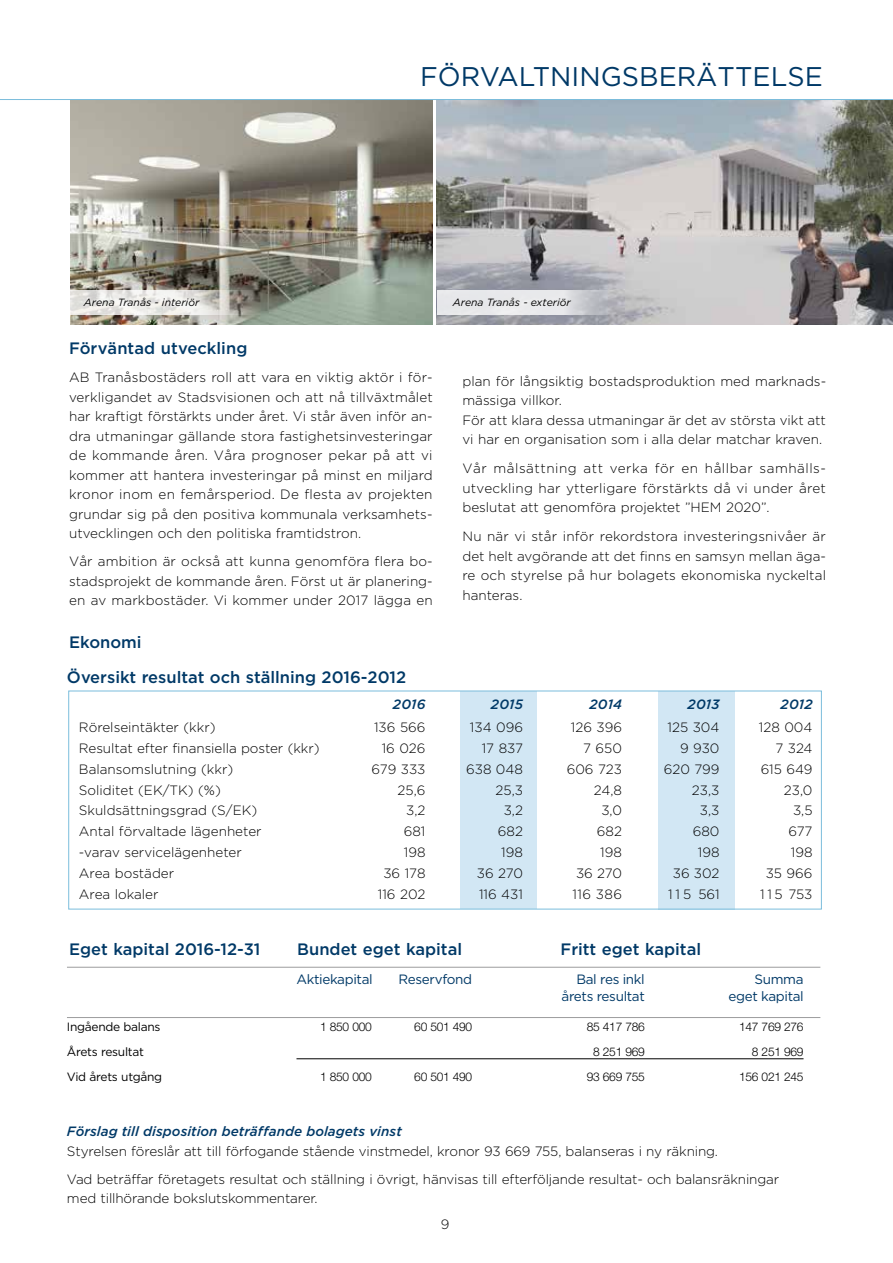
<style>
.page{position:relative;width:893px;height:1263px;background:#fff}
.page>*{position:absolute;margin:0;border:0;box-sizing:border-box;transform-origin:0 0}
.t1{font:27px "Gotham HTF";color:#003967}
.t2{font:500 16.5px "Gotham HTF";color:#003967}
.t3{font:300 13.5px/19.5px "Gotham HTF";color:#000;text-align:justify}
.t4{font:italic 500 13.5px "Gotham HTF";letter-spacing:.005em;color:#003967}
.t5{font:13.5px "Gotham HTF";letter-spacing:-.025em;color:#003967}
.t6{font:300 12px "Helvetica Neue";letter-spacing:-.025em;color:#000}
.t7{font:12px "Gotham HTF";letter-spacing:-.025em;color:#000}
.t8{font:italic 10.5px "Gotham HTF";color:#000}
</style>
<div class="page">
<div style="left:658px;top:691px;width:76px;height:218px;background:#d2e7f4"></div>
<div style="left:461px;top:691px;width:76px;height:217px;background:#d2e7f4"></div>
<div style="left:68px;top:691px;width:754px;height:218px;border:1px solid #7bbddc"></div>
<img style="left:70px;top:100px;width:363px;height:224px">
<img style="left:437px;top:100px;width:456px;height:224px">
<svg style="left:70px;top:290px;width:212px;height:25px"></svg>
<svg style="left:437px;top:290px;width:212px;height:25px;background:#d8d9dc"></svg>
<hr style="left:67px;top:967px;width:753px;height:1px;background:#9c9c9d">
<hr style="left:67px;top:1017px;width:753px;height:1px;background:#9c9c9d">
<hr style="left:296px;top:1058px;width:507px;height:1px;background:#000">
<hr style="left:0;top:99px;width:893px;height:1px;background:#7bbddc">
<h1 class="t1" style="left:420px;top:62px;width:404px">FÖRVALTNINGSBERÄTTELSE</h1>
<p class="t8" style="left:84px;top:296px;width:117px">Arena Tranås - interiör</p>
<p class="t8" style="left:453px;top:296px;width:119px">Arena Tranås - exteriör</p>
<p class="t2" style="left:69px;top:339px;width:180px">Förväntad utveckling</p>
<p class="t3" style="left:69px;top:368px;width:365px">AB Tranåsbostäders roll att vara en viktig aktör i för&shy;verkligandet av Stadsvisionen och att nå tillväxtmålet har kraftigt förstärkts under året. Vi står även inför an&shy;dra utmaningar gällande stora fastighetsinvesteringar de kommande åren. Våra prognoser pekar på att vi kommer att hantera investeringar på minst en miljard kronor inom en femårsperiod. De flesta av projekten grundar sig på den positiva kommunala verksamhets&shy;utvecklingen och den politiska framtidstron.</p>
<p class="t3" style="left:69px;top:552px;width:365px">Vår ambition är också att kunna genomföra flera bo&shy;stadsprojekt de kommande åren. Först ut är planering&shy;en av markbostäder. Vi kommer under 2017 lägga en</p>
<p class="t2" style="left:69px;top:633px;width:74px">Ekonomi</p>
<p class="t3" style="left:462px;top:371px;width:365px;text-align:left">plan för långsiktig bostadsproduktion med marknads&shy;mässiga villkor.<br>För att klara dessa utmaningar är det av största vikt att vi har en organisation som i alla delar matchar kraven.</p>
<p class="t3" style="left:462px;top:459px;width:365px">Vår målsättning att verka för en hållbar samhälls&shy;utveckling har ytterligare förstärkts då vi under året beslutat att genomföra projektet ”HEM 2020”.</p>
<p class="t3" style="left:462px;top:526px;width:365px">Nu när vi står inför rekordstora investeringsnivåer är det helt avgörande att det finns en samsyn mellan äga&shy;re och styrelse på hur bolagets ekonomiska nyckeltal hanteras.</p>
<p class="t2" style="left:67px;top:668px;width:341px">Översikt resultat och ställning 2016-2012</p>
<p class="t4" style="left:393px;top:697px;width:34px">2016</p>
<p class="t4" style="left:491px;top:697px;width:34px">2015</p>
<p class="t4" style="left:589px;top:697px;width:34px">2014</p>
<p class="t4" style="left:688px;top:697px;width:33px">2013</p>
<p class="t4" style="left:781px;top:697px;width:33px">2012</p>
<p class="t3" style="left:79px;top:717px;width:138px">Rörelseintäkter (kkr)</p>
<p class="t3" style="left:374px;top:717px;width:53px">136 566</p>
<p class="t3" style="left:470px;top:717px;width:55px">134 096</p>
<p class="t3" style="left:571px;top:717px;width:53px">126 396</p>
<p class="t3" style="left:668px;top:717px;width:53px">125 304</p>
<p class="t3" style="left:759px;top:717px;width:55px">128 004</p>
<p class="t3" style="left:79px;top:738px;width:242px">Resultat efter finansiella poster (kkr)</p>
<p class="t3" style="left:382px;top:738px;width:45px">16 026</p>
<p class="t3" style="left:482px;top:738px;width:43px">17 837</p>
<p class="t3" style="left:583px;top:738px;width:40px">7 650</p>
<p class="t3" style="left:680px;top:738px;width:41px">9 930</p>
<p class="t3" style="left:775px;top:738px;width:39px">7 324</p>
<p class="t3" style="left:79px;top:759px;width:156px">Balansomslutning (kkr)</p>
<p class="t3" style="left:372px;top:759px;width:55px">679 333</p>
<p class="t3" style="left:466px;top:759px;width:58px">638 048</p>
<p class="t3" style="left:567px;top:759px;width:57px">606 723</p>
<p class="t3" style="left:664px;top:759px;width:57px">620 799</p>
<p class="t3" style="left:761px;top:759px;width:53px">615 649</p>
<p class="t3" style="left:79px;top:780px;width:143px">Soliditet (EK/TK) (%)</p>
<p class="t3" style="left:398px;top:780px;width:29px">25,6</p>
<p class="t3" style="left:495px;top:780px;width:29px">25,3</p>
<p class="t3" style="left:594px;top:780px;width:30px">24,8</p>
<p class="t3" style="left:692px;top:780px;width:29px">23,3</p>
<p class="t3" style="left:784px;top:780px;width:30px">23,0</p>
<p class="t3" style="left:79px;top:801px;width:180px">Skuldsättningsgrad (S/EK)</p>
<p class="t3" style="left:406px;top:801px;width:21px">3,2</p>
<p class="t3" style="left:504px;top:801px;width:21px">3,2</p>
<p class="t3" style="left:601px;top:801px;width:22px">3,0</p>
<p class="t3" style="left:700px;top:801px;width:21px">3,3</p>
<p class="t3" style="left:793px;top:801px;width:21px">3,5</p>
<p class="t3" style="left:79px;top:822px;width:184px">Antal förvaltade lägenheter</p>
<p class="t3" style="left:404px;top:822px;width:23px">681</p>
<p class="t3" style="left:498px;top:822px;width:27px">682</p>
<p class="t3" style="left:597px;top:822px;width:27px">682</p>
<p class="t3" style="left:693px;top:822px;width:28px">680</p>
<p class="t3" style="left:788px;top:822px;width:26px">677</p>
<p class="t3" style="left:79px;top:843px;width:164px">-varav servicelägenheter</p>
<p class="t3" style="left:404px;top:843px;width:23px">198</p>
<p class="t3" style="left:501px;top:843px;width:23px">198</p>
<p class="t3" style="left:600px;top:843px;width:23px">198</p>
<p class="t3" style="left:698px;top:843px;width:23px">198</p>
<p class="t3" style="left:791px;top:843px;width:23px">198</p>
<p class="t3" style="left:79px;top:864px;width:97px">Area bostäder</p>
<p class="t3" style="left:383px;top:864px;width:44px">36 178</p>
<p class="t3" style="left:477px;top:864px;width:48px">36 270</p>
<p class="t3" style="left:576px;top:864px;width:48px">36 270</p>
<p class="t3" style="left:673px;top:864px;width:48px">36 302</p>
<p class="t3" style="left:766px;top:864px;width:48px">35 966</p>
<p class="t3" style="left:79px;top:885px;width:81px">Area lokaler</p>
<p class="t3" style="left:378px;top:885px;width:49px">116 202</p>
<p class="t3" style="left:479px;top:885px;width:45px">116 431</p>
<p class="t3" style="left:573px;top:885px;width:51px">116 386</p>
<p class="t3" style="left:668px;top:885px;width:53px">115 561</p>
<p class="t3" style="left:760px;top:885px;width:54px">115 753</p>
<p class="t2" style="left:69px;top:939px;width:193px">Eget kapital 2016-12-31</p>
<p class="t2" style="left:297px;top:939px;width:166px">Bundet eget kapital</p>
<p class="t2" style="left:560px;top:939px;width:142px">Fritt eget kapital</p>
<p class="t5" style="left:296px;top:972px;width:78px">Aktiekapital</p>
<p class="t5" style="left:399px;top:972px;width:75px">Reservfond</p>
<p class="t5" style="left:576px;top:972px;width:70px">Bal res inkl</p>
<p class="t5" style="left:754px;top:972px;width:51px">Summa</p>
<p class="t5" style="left:562px;top:989px;width:85px">årets resultat</p>
<p class="t5" style="left:728px;top:989px;width:77px">eget kapital</p>
<p class="t7" style="left:67px;top:1020px;width:95px">Ingående balans</p>
<p class="t6" style="left:320px;top:1019px;width:53px">1 850 000</p>
<p class="t6" style="left:414px;top:1019px;width:60px">60 501 490</p>
<p class="t6" style="left:587px;top:1019px;width:60px">85 417 786</p>
<p class="t6" style="left:739px;top:1019px;width:66px">147 769 276</p>
<p class="t7" style="left:67px;top:1045px;width:78px">Årets resultat</p>
<p class="t6" style="left:593px;top:1044px;width:53px">8 251 969</p>
<p class="t6" style="left:752px;top:1044px;width:53px">8 251 969</p>
<p class="t7" style="left:67px;top:1070px;width:97px">Vid årets utgång</p>
<p class="t6" style="left:320px;top:1069px;width:53px">1 850 000</p>
<p class="t6" style="left:414px;top:1069px;width:60px">60 501 490</p>
<p class="t6" style="left:587px;top:1069px;width:60px">93 669 755</p>
<p class="t6" style="left:739px;top:1069px;width:66px">156 021 245</p>
<p class="t4" style="left:67px;top:1124px;width:336px">Förslag till disposition beträffande bolagets vinst</p>
<p class="t3" style="left:67px;top:1137px;width:714px;line-height:28px">Styrelsen föreslår att till förfogande stående vinstmedel, kronor 93 669 755, balanseras i ny räkning.<br>Vad beträffar företagets resultat och ställning i övrigt, hänvisas till efterföljande resultat- och balansräkningar</p>
<p class="t3" style="left:67px;top:1188px;width:252px">med tillhörande bokslutskommentarer.</p>
<p class="t3" style="left:441px;top:1214px;width:10px">9</p>
</div>
